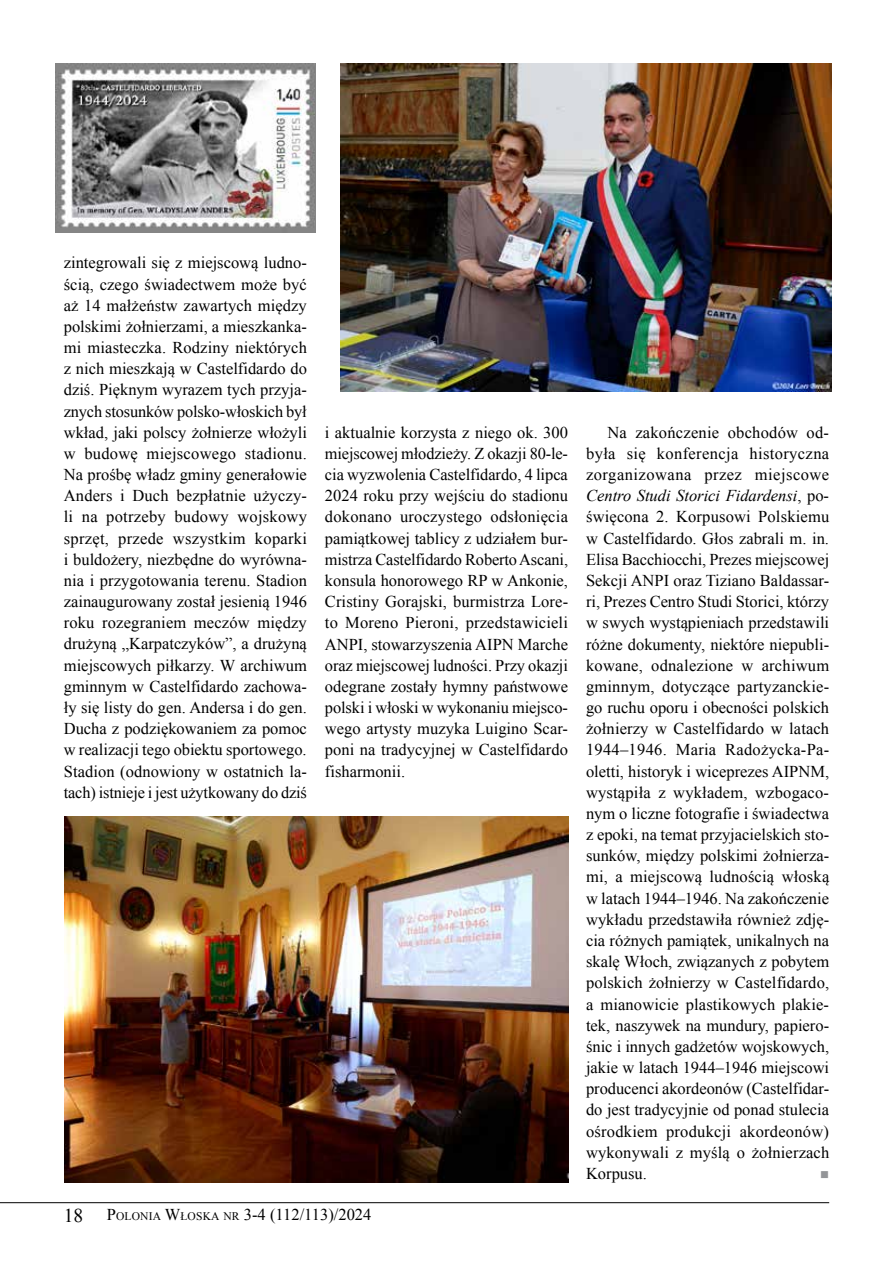
<style>
.page{position:relative;width:893px;height:1263px;background:#fff}
.page>*{position:absolute;margin:0;border:0;box-sizing:border-box;transform-origin:0 0}
.t1{font:16.5px/21.1px "Times New Roman";color:#000;text-align:justify}
.t2{font:16.5px "Times New Roman";color:#000}
.t3{font:12px "Wingdings";color:#939598}
.s1{font-style:italic}
.s2{font-size:19.5px}
.s3{font-size:11.55px}
</style>
<div class="page">
<hr style="left:0;top:1202px;width:829px;height:1px;background:#000">
<img style="left:340px;top:64px;width:492px;height:327px">
<img style="left:65px;top:817px;width:503px;height:365px">
<img style="left:56px;top:64px;width:260px;height:168px">
<p class="t1" style="left:64px;top:252px;width:245px">zintegrowali się z miejscową ludno&shy;ścią, czego świadectwem może być aż 14 małżeństw zawartych między polskimi żołnierzami, a mieszkanka&shy;mi miasteczka. Rodziny niektórych z nich mieszkają w Castelfidardo do dziś. Pięknym wyrazem tych przyja&shy;znych stosunków polsko-włoskich był wkład, jaki polscy żołnierze włożyli w budowę miejscowego stadionu.<br>Na prośbę władz gminy generałowie Anders i Duch bezpłatnie użyczy&shy;li na potrzeby budowy wojskowy sprzęt, przede wszystkim koparki i buldożery, niezbędne do wyrówna&shy;nia i przygotowania terenu. Stadion zainaugurowany został jesienią 1946 roku rozegraniem meczów między drużyną „Karpatczyków”, a drużyną miejscowych piłkarzy. W archiwum gminnym w Castelfidardo zachowa&shy;ły się listy do gen. Andersa i do gen.<br>Ducha z podziękowaniem za pomoc w realizacji tego obiektu sportowego.<br>Stadion (odnowiony w ostatnich la&shy;tach) istnieje i jest użytkowany do dziś</p>
<p class="t1" style="left:325px;top:421px;width:245px">i aktualnie korzysta z niego ok. 300 miejscowej młodzieży. Z okazji 80-le&shy;cia wyzwolenia Castelfidardo, 4 lipca 2024 roku przy wejściu do stadionu dokonano uroczystego odsłonięcia pamiątkowej tablicy z udziałem bur&shy;mistrza Castelfidardo Roberto Ascani, konsula honorowego RP w Ankonie, Cristiny Gorajski, burmistrza Lore&shy;to Moreno Pieroni, przedstawicieli ANPI, stowarzyszenia AIPN Marche oraz miejscowej ludności. Przy okazji odegrane zostały hymny państwowe polski i włoski w wykonaniu miejsco&shy;wego artysty muzyka Luigino Scar&shy;poni na tradycyjnej w Castelfidardo fisharmonii.</p>
<p class="t1" style="left:586px;top:421px;width:245px;text-indent:21px">Na zakończenie obchodów od&shy;była się konferencja historyczna zorganizowana przez miejscowe <span class="s1">Centro Studi Storici Fidardensi</span>, po&shy;święcona 2. Korpusowi Polskiemu w Castelfidardo. Głos zabrali m. in.<br>Elisa Bacchiocchi, Prezes miejscowej Sekcji ANPI oraz Tiziano Baldassar&shy;ri, Prezes Centro Studi Storici, którzy w swych wystąpieniach przedstawili różne dokumenty, niektóre niepubli&shy;kowane, odnalezione w archiwum gminnym, dotyczące partyzanckie&shy;go ruchu oporu i obecności polskich żołnierzy w Castelfidardo w latach 1944–1946. Maria Radożycka-Pa&shy;oletti, historyk i wiceprezes AIPNM, wystąpiła z wykładem, wzbogaco&shy;nym o liczne fotografie i świadectwa z epoki, na temat przyjacielskich sto&shy;sunków, między polskimi żołnierza&shy;mi, a miejscową ludnością włoską w latach 1944–1946. Na zakończenie wykładu przedstawiła również zdję&shy;cia różnych pamiątek, unikalnych na skalę Włoch, związanych z pobytem polskich żołnierzy w Castelfidardo, a mianowicie plastikowych plakie&shy;tek, naszywek na mundury, papiero&shy;śnic i innych gadżetów wojskowych, jakie w latach 1944–1946 miejscowi producenci akordeonów (Castelfidar&shy;do jest tradycyjnie od ponad stulecia ośrodkiem produkcji akordeonów) wykonywali z myślą o żołnierzach Korpusu.</p>
<p class="t3" style="left:820px;top:1168px;width:10px">■</p>
<p class="t2" style="left:64px;top:1203px;width:309px"><span class="s2">18</span> P<span class="s3">OLONIA</span> W<span class="s3">ŁOSKA NR</span> 3-4 (112/113)/2024</p>
</div>
